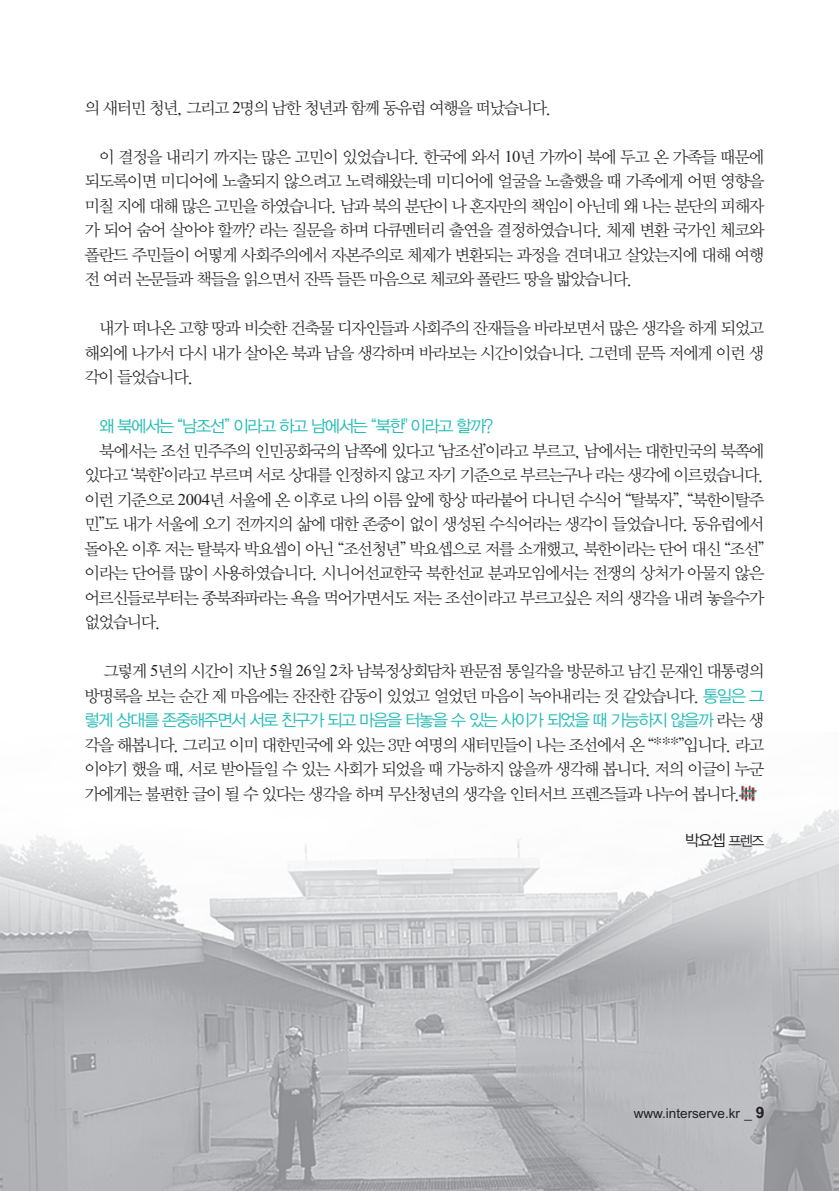
<style>
.page{position:relative;width:839px;height:1191px;background:#fff}
.page>*{position:absolute;margin:0;border:0;box-sizing:border-box;transform-origin:0 0}
.t1{font:16.62px/24.5px "YDVY Mj O Std 12";letter-spacing:-.09em;color:#231f20;text-align:justify}
.t2{font:16.62px "YDVYGO Std 12";letter-spacing:-.09em;color:#22bcb5}
.t3{font:15.75px "YDVYGO Std 12";color:#231f20}
.t4{font:13.47px "Arial";color:#231f20}
.s1{font-family:"Times New Roman"}
.s2{font-family:"YDVYGO Std 12";color:#22bcb5}
.s3{font-family:"YDVY Mj O Std 12";color:#231f20}
.s4{font-size:14px}
.s5{font-weight:700;font-size:15.75px}
</style>
<div class="page">
<img style="left:0;top:809px;width:838px;height:382px">
<img style="left:738px;top:785px;width:19px;height:17px">
<p class="t1" style="left:84px;top:96px;width:469px">의 새터민 청년, 그리고 <span class="s1">2</span>명의 남한 청년과 함께 동유럽 여행을 떠났습니다.</p>
<p class="t1" style="left:84px;top:145px;width:681px;text-indent:15px">이 결정을 내리기 까지는 많은 고민이 있었습니다. 한국에 와서 <span class="s1">10</span>년 가까이 북에 두고 온 가족들 때문에 되도록이면 미디어에 노출되지 않으려고 노력해왔는데 미디어에 얼굴을 노출했을 때 가족에게 어떤 영향을 미칠 지에 대해 많은 고민을 하였습니다. 남과 북의 분단이 나 혼자만의 책임이 아닌데 왜 나는 분단의 피해자 가 되어 숨어 살아야 할까? 라는 질문을 하며 다큐멘터리 출연을 결정하였습니다. 체제 변환 국가인 체코와 폴란드 주민들이 어떻게 사회주의에서 자본주의로 체제가 변환되는 과정을 견뎌내고 살았는지에 대해 여행 전 여러 논문들과 책들을 읽으면서 잔뜩 들뜬 마음으로 체코와 폴란드 땅을 밟았습니다.</p>
<p class="t1" style="left:84px;top:316px;width:681px;text-indent:15px">내가 떠나온 고향 땅과 비슷한 건축물 디자인들과 사회주의 잔재들을 바라보면서 많은 생각을 하게 되었고 해외에 나가서 다시 내가 살아온 북과 남을 생각하며 바라보는 시간이었습니다. 그런데 문뜩 저에게 이런 생 각이 들었습니다.</p>
<p class="t2" style="left:99px;top:418px;width:396px">왜 북에서는 “남조선” 이라고 하고 남에서는 “북한" 이라고 할까?</p>
<p class="t1" style="left:84px;top:439px;width:681px;text-indent:15px">북에서는 조선 민주주의 인민공화국의 남쪽에 있다고 ‘남조선’이라고 부르고, 남에서는 대한민국의 북쪽에 있다고 ‘북한’이라고 부르며 서로 상대를 인정하지 않고 자기 기준으로 부르는구나 라는 생각에 이르렀습니다. 이런 기준으로 <span class="s1">2004</span>년 서울에 온 이후로 나의 이름 앞에 항상 따라붙어 다니던 수식어 “탈북자”, “북한이탈주 민”도 내가 서울에 오기 전까지의 삶에 대한 존중이 없이 생성된 수식어라는 생각이 들었습니다. 동유럽에서 돌아온 이후 저는 탈북자 박요셉이 아닌 “조선청년” 박요셉으로 저를 소개했고, 북한이라는 단어 대신 “조선” 이라는 단어를 많이 사용하였습니다. 시니어선교한국 북한선교 분과모임에서는 전쟁의 상처가 아물지 않은 어르신들로부터는 종북좌파라는 욕을 먹어가면서도 저는 조선이라고 부르고싶은 저의 생각을 내려 놓을수가 없었습니다.</p>
<p class="t1" style="left:84px;top:659px;width:681px;text-align:right">그렇게 <span class="s1">5</span>년의 시간이 지난 <span class="s1">5</span>월 <span class="s1">26</span>일 <span class="s1">2</span>차 남북정상회담차 판문점 통일각을 방문하고 남긴 문재인 대통령의 방명록을 보는 순간 제 마음에는 잔잔한 감동이 있었고 얼었던 마음이 녹아내리는 것 같았습니다. <span class="s2">통일은 그</span></p>
<p class="t2" style="left:84px;top:712px;width:681px">렇게 상대를 존중해주면서 서로 친구가 되고 마음을 터놓을 수 있는 사이가 되었을 때 가능하지 않을까 <span class="s3">라는 생</span></p>
<p class="t1" style="left:84px;top:733px;width:681px">각을 해봅니다. 그리고 이미 대한민국에 와 있는 3만 여명의 새터민들이 나는 조선에서 온 “***”입니다. 라고 이야기 했을 때, 서로 받아들일 수 있는 사회가 되었을 때 가능하지 않을까 생각해 봅니다. 저의 이글이 누군 가에게는 불편한 글이 될 수 있다는 생각을 하며 무산청년의 생각을 인터서브 프렌즈들과 나누어 봅니다.</p>
<p class="t3" style="left:685px;top:832px;width:81px">박요셉 <span class="s4">프렌즈</span></p>
<p class="t4" style="left:633px;top:1105px;width:132px">www.interserve.kr _ <span class="s5">9</span></p>
</div>
